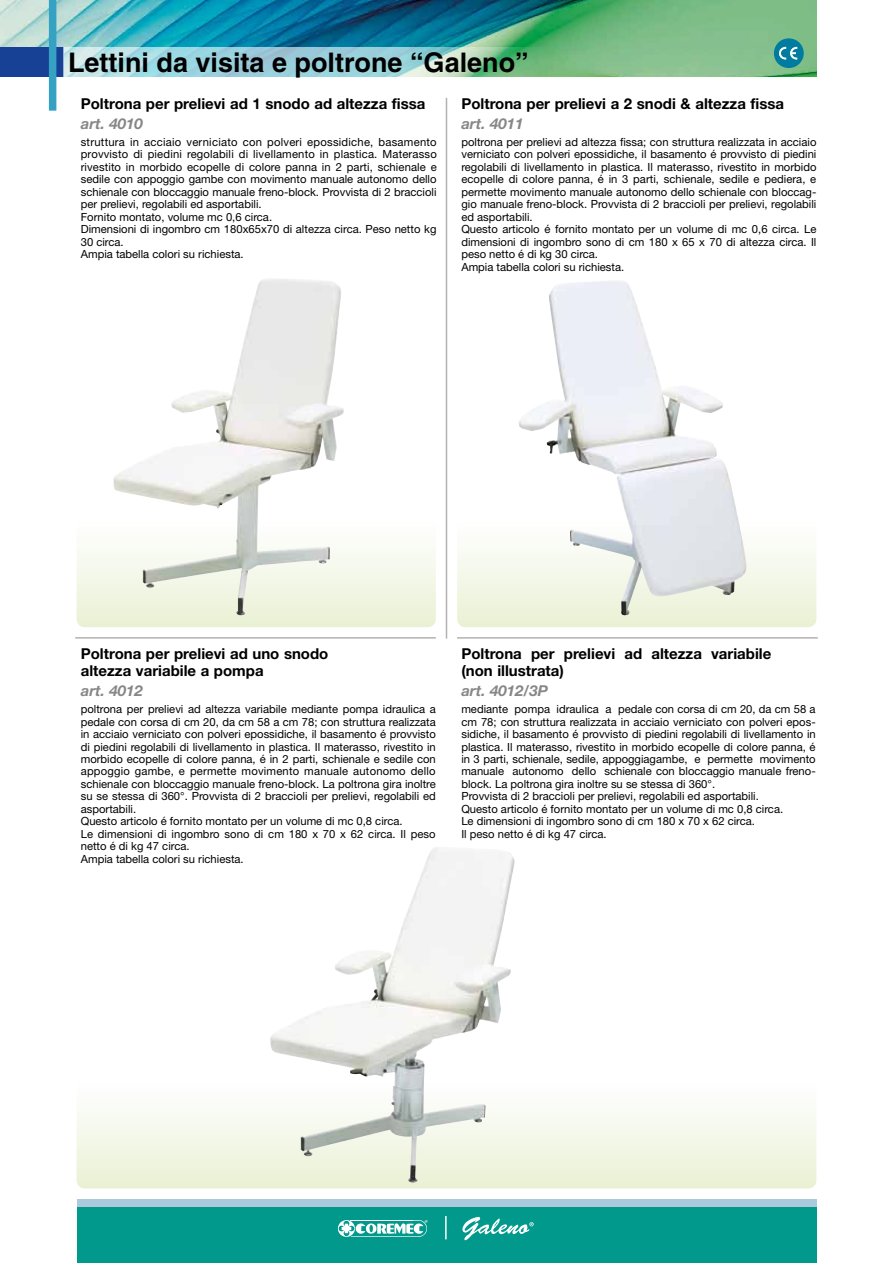
<style>
.page{position:relative;width:893px;height:1263px;background:#fff}
.page>*{position:absolute;margin:0;border:0;box-sizing:border-box;transform-origin:0 0}
.t1{font:700 27px "Helvetica";color:#000}
.t2{font:700 15px/16.5px "Helvetica Neue LT Std";color:#000}
.t3{font:italic 700 15px "Helvetica Neue LT Std";color:#878787}
.t4{font:11.25px/12.5px "Helvetica Neue LT Std";color:#000}
</style>
<div class="page">
<img style="left:0;top:0;width:816px;height:77px">
<div style="left:0;top:47px;width:64px;height:29px;background:#164194"></div>
<div style="left:77px;top:1206px;width:739px;height:57px;background:#00998c"></div>
<div style="left:77px;top:1199px;width:739px;height:7px;background:#abcbdd"></div>
<svg style="left:462px;top:1217px;width:72px;height:23px"></svg>
<svg style="left:337px;top:1220px;width:91px;height:17px"></svg>
<hr style="left:351px;top:1220px;width:62px;height:1px;background:#fff">
<hr style="left:445px;top:1216px;width:2px;height:23px;background:#fff">
<div style="left:49px;top:0;width:7px;height:111px;background:#35a2c3"></div>
<svg style="left:774px;top:38px;width:30px;height:30px"></svg>
<svg style="left:64px;top:47px;width:510px;height:29px;background:#9ad0c9"></svg>
<hr style="left:457px;top:637px;width:361px;height:2px;background:#b3b2b2">
<hr style="left:75px;top:637px;width:361px;height:2px;background:#b3b2b2">
<svg style="left:457px;top:549px;width:359px;height:78px"></svg>
<svg style="left:77px;top:549px;width:359px;height:78px"></svg>
<hr style="left:446px;top:98px;width:1px;height:541px;background:#b3b2b2">
<svg style="left:77px;top:1110px;width:739px;height:78px"></svg>
<img style="left:113px;top:279px;width:231px;height:336px">
<img style="left:518px;top:281px;width:229px;height:334px">
<img style="left:270px;top:849px;width:216px;height:333px">
<h1 class="t1" style="left:68px;top:46px;width:462px">Lettini da visita e poltrone “Galeno”</h1>
<h2 class="t2" style="left:81px;top:95px;width:346px">Poltrona per prelievi ad 1 snodo ad altezza fissa</h2>
<h2 class="t3" style="left:81px;top:115px;width:64px">art. 4010</h2>
<p class="t4" style="left:81px;top:136px;width:358px">struttura in acciaio verniciato con polveri epossidiche, basamento provvisto di piedini regolabili di livellamento in plastica. Materasso rivestito in morbido ecopelle di colore panna in 2 parti, schienale e sedile con appoggio gambe con movimento manuale autonomo dello schienale con bloccaggio manuale freno-block. Provvista di 2 braccioli per prelievi, regolabili ed asportabili.<br>Fornito montato, volume mc 0,6 circa.<br>Dimensioni di ingombro cm 180x65x70 di altezza circa. Peso netto kg 30 circa.<br>Ampia tabella colori su richiesta.</p>
<h2 class="t2" style="left:461px;top:95px;width:324px">Poltrona per prelievi a 2 snodi &amp; altezza fissa</h2>
<h2 class="t3" style="left:461px;top:115px;width:64px">art. 4011</h2>
<p class="t4" style="left:461px;top:136px;width:357px">poltrona per prelievi ad altezza fissa; con struttura realizzata in acciaio verniciato con polveri epossidiche, il basamento é provvisto di piedini regolabili di livellamento in plastica. Il materasso, rivestito in morbido ecopelle di colore panna, é in 3 parti, schienale, sedile e pediera, e permette movimento manuale autonomo dello schienale con bloccag&shy;gio manuale freno-block. Provvista di 2 braccioli per prelievi, regolabili ed asportabili.<br>Questo articolo é fornito montato per un volume di mc 0,6 circa. Le dimensioni di ingombro sono di cm 180 x 65 x 70 di altezza circa. Il peso netto é di kg 30 circa.<br>Ampia tabella colori su richiesta.</p>
<h2 class="t2" style="left:81px;top:645px;width:249px">Poltrona per prelievi ad uno snodo altezza variabile a pompa</h2>
<h2 class="t3" style="left:81px;top:682px;width:64px">art. 4012</h2>
<p class="t4" style="left:81px;top:703px;width:357px">poltrona per prelievi ad altezza variabile mediante pompa idraulica a pedale con corsa di cm 20, da cm 58 a cm 78; con struttura realizzata in acciaio verniciato con polveri epossidiche, il basamento é provvisto di piedini regolabili di livellamento in plastica. Il materasso, rivestito in morbido ecopelle di colore panna, é in 2 parti, schienale e sedile con appoggio gambe, e permette movimento manuale autonomo dello schienale con bloccaggio manuale freno-block. La poltrona gira inoltre su se stessa di 360°. Provvista di 2 braccioli per prelievi, regolabili ed asportabili.<br>Questo articolo é fornito montato per un volume di mc 0,8 circa.<br>Le dimensioni di ingombro sono di cm 180 x 70 x 62 circa. Il peso netto é di kg 47 circa.<br>Ampia tabella colori su richiesta.</p>
<h2 class="t2" style="left:461px;top:645px;width:311px">Poltrona per prelievi ad altezza variabile (non illustrata)</h2>
<h2 class="t3" style="left:461px;top:682px;width:88px">art. 4012/3P</h2>
<p class="t4" style="left:461px;top:703px;width:356px">mediante pompa idraulica a pedale con corsa di cm 20, da cm 58 a cm 78; con struttura realizzata in acciaio verniciato con polveri epos&shy;sidiche, il basamento é provvisto di piedini regolabili di livellamento in plastica. Il materasso, rivestito in morbido ecopelle di colore panna, é in 3 parti, schienale, sedile, appoggiagambe, e permette movimento manuale autonomo dello schienale con bloccaggio manuale freno&shy;block. La poltrona gira inoltre su se stessa di 360°.<br>Provvista di 2 braccioli per prelievi, regolabili ed asportabili.<br>Questo articolo é fornito montato per un volume di mc 0,8 circa.<br>Le dimensioni di ingombro sono di cm 180 x 70 x 62 circa.<br>Il peso netto é di kg 47 circa.</p>
</div>
